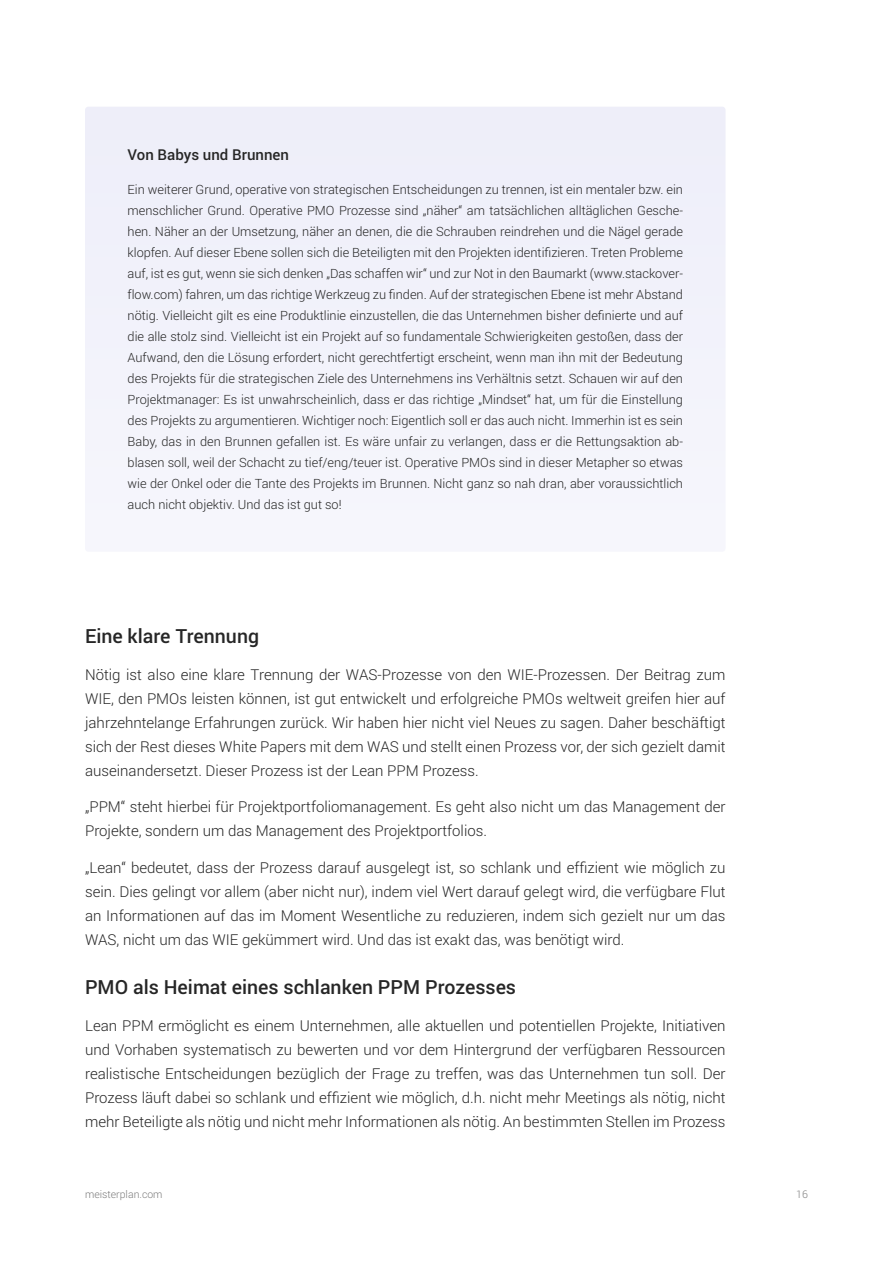
<style>
.page{position:relative;width:893px;height:1263px;background:#fff}
.page>*{position:absolute;margin:0;border:0;box-sizing:border-box;transform-origin:0 0}
.t1{font:500 19.5px "Roboto";color:#262626}
.t2{font:300 15px/24px "Roboto";color:#262626;text-align:justify}
.t3{font:500 15px "Roboto";color:#262626}
.t4{font:300 12.75px/21px "Roboto";color:#262626;text-align:justify}
.t5{font:300 10.5px "Roboto";color:#7d7d7d}
</style>
<div class="page">
<div style="left:85px;top:107px;width:640px;height:353px;background:#f1f1fa"></div>
<p class="t3" style="left:128px;top:145px;width:163px">Von Babys und Brunnen</p>
<p class="t4" style="left:128px;top:179px;width:557px">Ein weiterer Grund, operative von strategischen Entscheidungen zu trennen, ist ein mentaler bzw. ein menschlicher Grund. Operative PMO Prozesse sind „näher“ am tatsächlichen alltäglichen Gesche&shy;hen. Näher an der Umsetzung, näher an denen, die die Schrauben reindrehen und die Nägel gerade klopfen. Auf dieser Ebene sollen sich die Beteiligten mit den Projekten identifizieren. Treten Probleme auf, ist es gut, wenn sie sich denken „Das schaffen wir“ und zur Not in den Baumarkt (www.stackover&shy;flow.com) fahren, um das richtige Werkzeug zu finden. Auf der strategischen Ebene ist mehr Abstand nötig. Vielleicht gilt es eine Produktlinie einzustellen, die das Unternehmen bisher definierte und auf die alle stolz sind. Vielleicht ist ein Projekt auf so fundamentale Schwierigkeiten gestoßen, dass der Aufwand, den die Lösung erfordert, nicht gerechtfertigt erscheint, wenn man ihn mit der Bedeutung des Projekts für die strategischen Ziele des Unternehmens ins Verhältnis setzt. Schauen wir auf den Projektmanager: Es ist unwahrscheinlich, dass er das richtige „Mindset“ hat, um für die Einstellung des Projekts zu argumentieren. Wichtiger noch: Eigentlich soll er das auch nicht. Immerhin ist es sein Baby, das in den Brunnen gefallen ist. Es wäre unfair zu verlangen, dass er die Rettungsaktion ab&shy;blasen soll, weil der Schacht zu tief/eng/teuer ist. Operative PMOs sind in dieser Metapher so etwas wie der Onkel oder die Tante des Projekts im Brunnen. Nicht ganz so nah dran, aber voraussichtlich auch nicht objektiv. Und das ist gut so!</p>
<h1 class="t1" style="left:85px;top:622px;width:176px">Eine klare Trennung</h1>
<p class="t2" style="left:85px;top:662px;width:642px">Nötig ist also eine klare Trennung der WAS-Prozesse von den WIE-Prozessen. Der Beitrag zum WIE, den PMOs leisten können, ist gut entwickelt und erfolgreiche PMOs weltweit greifen hier auf jahrzehntelange Erfahrungen zurück. Wir haben hier nicht viel Neues zu sagen. Daher beschäftigt sich der Rest dieses White Papers mit dem WAS und stellt einen Prozess vor, der sich gezielt damit auseinandersetzt. Dieser Prozess ist der Lean PPM Prozess.</p>
<p class="t2" style="left:85px;top:794px;width:642px">„PPM“ steht hierbei für Projektportfoliomanagement. Es geht also nicht um das Management der<br>Projekte, sondern um das Management des Projektportfolios.</p>
<p class="t2" style="left:85px;top:855px;width:642px">„Lean“ bedeutet, dass der Prozess darauf ausgelegt ist, so schlank und effizient wie möglich zu sein. Dies gelingt vor allem (aber nicht nur), indem viel Wert darauf gelegt wird, die verfügbare Flut an Informationen auf das im Moment Wesentliche zu reduzieren, indem sich gezielt nur um das WAS, nicht um das WIE gekümmert wird. Und das ist exakt das, was benötigt wird.</p>
<h1 class="t1" style="left:85px;top:974px;width:433px">PMO als Heimat eines schlanken PPM Prozesses</h1>
<p class="t2" style="left:85px;top:1013px;width:642px">Lean PPM ermöglicht es einem Unternehmen, alle aktuellen und potentiellen Projekte, Initiativen und Vorhaben systematisch zu bewerten und vor dem Hintergrund der verfügbaren Ressourcen realistische Entscheidungen bezüglich der Frage zu treffen, was das Unternehmen tun soll. Der Prozess läuft dabei so schlank und effizient wie möglich, d.h. nicht mehr Meetings als nötig, nicht mehr Beteiligte als nötig und nicht mehr Informationen als nötig. An bestimmten Stellen im Prozess</p>
<p class="t5" style="left:85px;top:1186px;width:79px">meisterplan.com</p>
<p class="t5" style="left:796px;top:1186px;width:13px">16</p>
</div>
